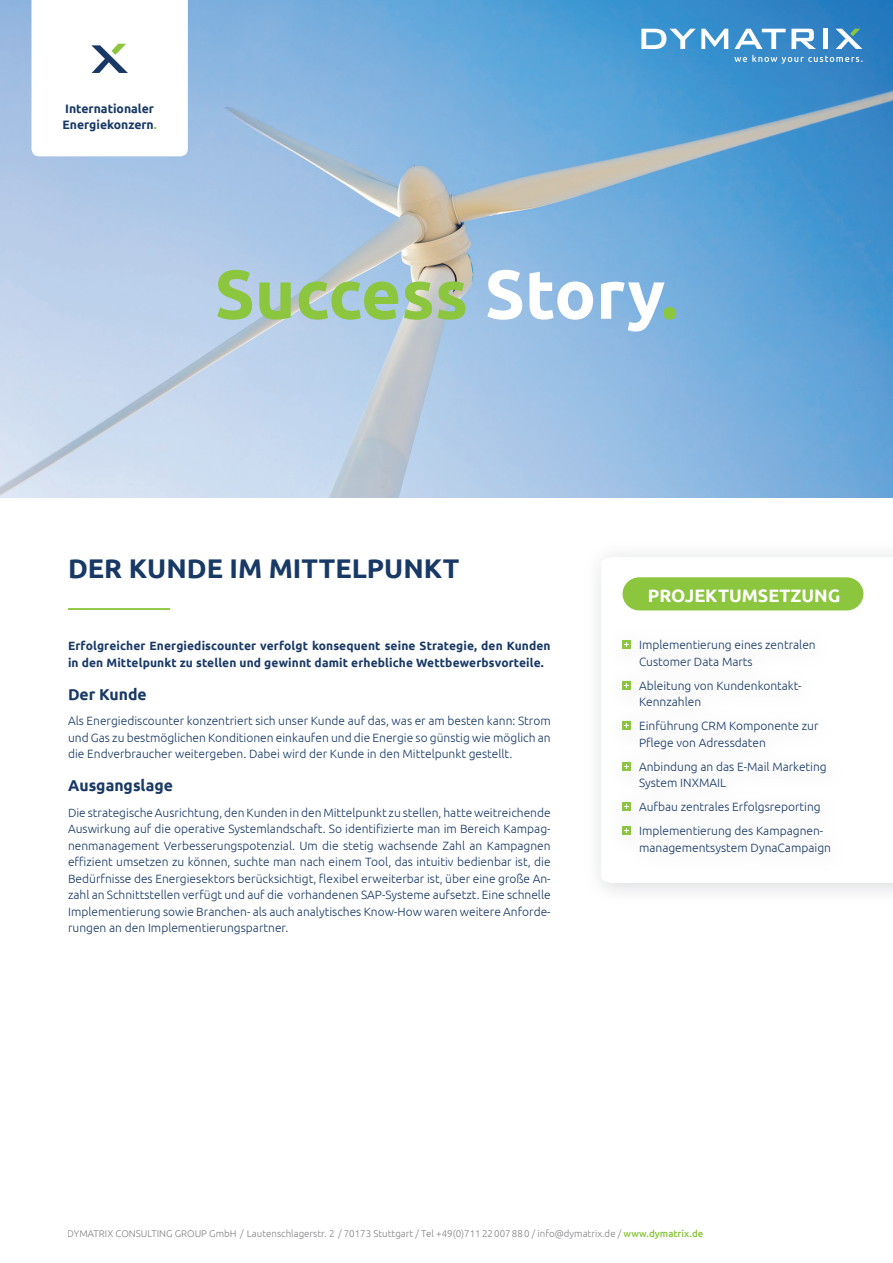
<style>
.page{position:relative;width:893px;height:1263px;background:#fff}
.page>*{position:absolute;margin:0;border:0;box-sizing:border-box;transform-origin:0 0}
.t1{font:700 69px "Ubuntu";color:#8bc63e}
.t2{font:700 27px "Ubuntu";color:#183966}
.t3{font:700 18px "Ubuntu";color:#fff}
.t4{font:700 15.75px "Ubuntu";color:#183966}
.t5{font:700 12.15px/16.5px "Ubuntu";color:#183966}
.t6{font:300 12px/16.5px "Ubuntu";color:#183966}
.t7{font:700 12px/16.5px "Ubuntu";letter-spacing:.01em;color:#183966}
.t8{font:300 9.75px "Ubuntu";color:#808285}
.s1{color:#8bc63e}
.s2{color:#fff}
.s3{font-weight:500;color:#8bc63e}
</style>
<div class="page">
<img style="left:0;top:0;width:893px;height:497px">
<svg style="left:734px;top:55px;width:128px;height:9px"></svg>
<svg style="left:641px;top:29px;width:87px;height:20px"></svg>
<svg style="left:734px;top:29px;width:82px;height:20px"></svg>
<div style="left:823px;top:29px;width:5px;height:20px;background:#fff"></div>
<svg style="left:835px;top:29px;width:27px;height:20px"></svg>
<hr style="left:68px;top:608px;width:102px;height:2px;background:#8bc63e">
<svg style="left:622px;top:641px;width:9px;height:8px"></svg>
<svg style="left:622px;top:681px;width:9px;height:9px"></svg>
<svg style="left:622px;top:722px;width:9px;height:8px"></svg>
<svg style="left:622px;top:762px;width:9px;height:9px"></svg>
<svg style="left:622px;top:803px;width:9px;height:8px"></svg>
<svg style="left:622px;top:827px;width:9px;height:8px"></svg>
<div style="left:622px;top:577px;width:241px;height:33px;background:#8bc63e;border-radius:17px"></div>
<svg style="left:32px;top:0;width:156px;height:156px"></svg>
<p class="t5" style="left:63px;top:100px;width:96px">Internationaler<br>Energiekonzern<span class="s1">.</span></p>
<h1 class="t1" style="left:215px;top:252px;width:465px">Success <span class="s2">Story</span>.</h1>
<h2 class="t2" style="left:68px;top:552px;width:393px">DER KUNDE IM MITTELPUNKT</h2>
<p class="t7" style="left:68px;top:637px;width:484px">Erfolgreicher Energiediscounter verfolgt konsequent seine Strategie, den Kunden in den Mittelpunkt zu stellen und gewinnt damit erhebliche Wettbewerbsvorteile.</p>
<h3 class="t4" style="left:68px;top:684px;width:80px">Der Kunde</h3>
<p class="t6" style="left:68px;top:712px;width:484px;text-align:justify">Als Energiediscounter konzentriert sich unser Kunde auf das, was er am besten kann: Strom und Gas zu bestmöglichen Konditionen einkaufen und die Energie so günstig wie möglich an die Endverbraucher weitergeben. Dabei wird der Kunde in den Mittelpunkt gestellt.</p>
<h3 class="t4" style="left:68px;top:776px;width:107px">Ausgangslage</h3>
<p class="t6" style="left:68px;top:804px;width:484px;text-align:justify">Die strategische Ausrichtung, den Kunden in den Mittelpunkt zu stellen, hatte weitreichende Auswirkung auf die operative Systemlandschaft. So identifizierte man im Bereich Kampag&shy;nenmanagement Verbesserungspotenzial. Um die stetig wachsende Zahl an Kampagnen effizient umsetzen zu können, suchte man nach einem Tool, das intuitiv bedienbar ist, die Bedürfnisse des Energiesektors berücksichtigt, flexibel erweiterbar ist, über eine große An&shy;zahl an Schnittstellen verfügt und auf die vorhandenen SAP-Systeme aufsetzt. Eine schnelle Implementierung sowie Branchen- als auch analytisches Know-How waren weitere Anforde&shy;rungen an den Implementierungspartner.</p>
<h3 class="t3" style="left:648px;top:584px;width:194px">PROJEKTUMSETZUNG</h3>
<p class="t6" style="left:639px;top:636px;width:178px">Implementierung eines zentralen<br>Customer Data Marts</p>
<p class="t6" style="left:639px;top:677px;width:164px">Ableitung von Kundenkontakt-<br>Kennzahlen</p>
<p class="t6" style="left:639px;top:717px;width:181px">Einführung CRM Komponente zur<br>Pflege von Adressdaten</p>
<p class="t6" style="left:639px;top:758px;width:189px">Anbindung an das E-Mail Marketing<br>System INXMAIL</p>
<p class="t6" style="left:639px;top:795px;width:186px;line-height:24px">Aufbau zentrales Erfolgsreporting<br>Implementierung des Kampagnen-</p>
<p class="t6" style="left:639px;top:839px;width:193px">managementsystem DynaCampaign</p>
<p class="t8" style="left:67px;top:1227px;width:638px">DYMATRIX CONSULTING GROUP GmbH / Lautenschlagerstr. 2 / 70173 Stuttgart / Tel +49(0)711 22 007 88 0 / info@dymatrix.de / <span class="s3">www.dymatrix.de</span></p>
</div>
